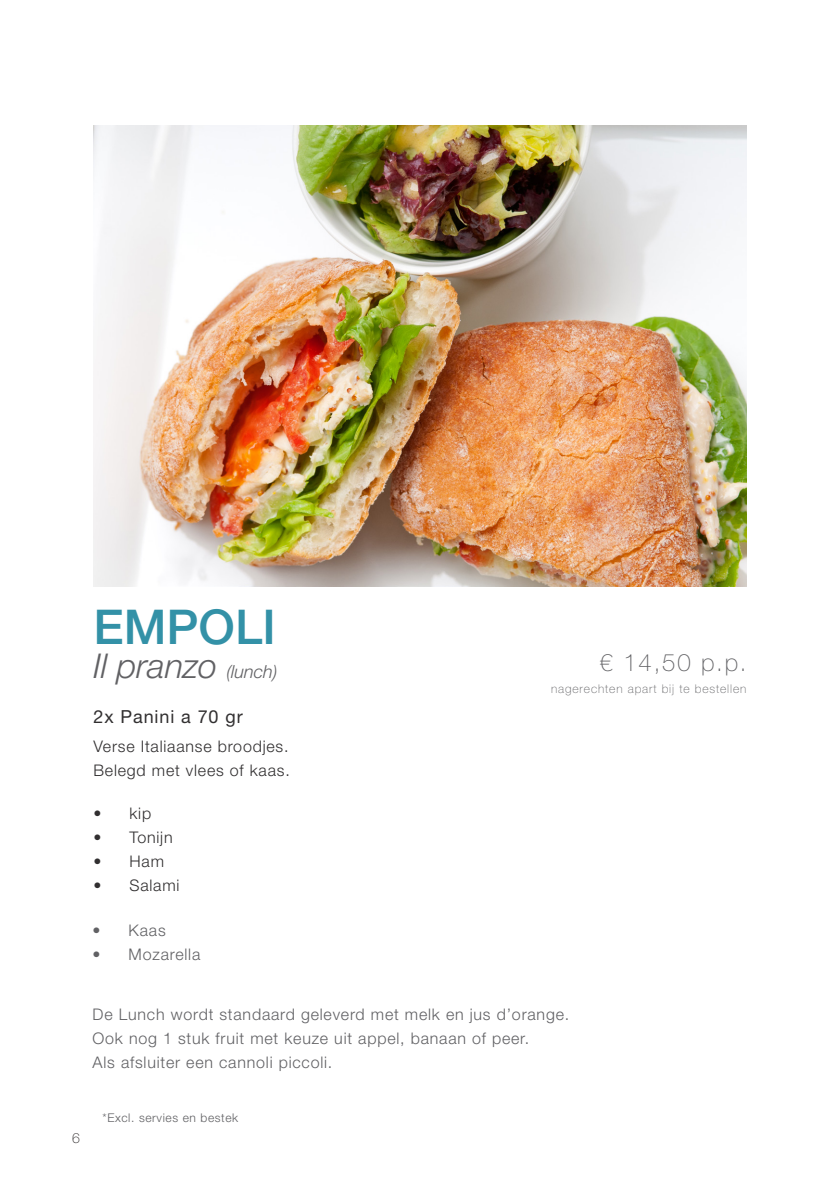
<style>
.page{position:relative;width:840px;height:1191px;background:#fff}
.page>*{position:absolute;margin:0;border:0;box-sizing:border-box;transform-origin:0 0}
.t1{font:500 48px "Helvetica Neue LT Std";color:#3391a7}
.t2{font:italic 300 34.2px "Helvetica Neue LT Std";color:#616164}
.t3{font:100 24px "Helvetica Neue LT Std";color:#616164}
.t4{font:18px "Helvetica Neue LT Std";letter-spacing:.05em;color:#312f30}
.t5{font:300 16px "Helvetica Neue LT Std";letter-spacing:.05em;color:#616164}
.t6{font:300 16px "Helvetica Neue LT Std";letter-spacing:.05em;color:#312f30}
.t7{font:100 14px "Helvetica Neue LT Std";color:#231f20}
.t8{font:100 12px "Helvetica Neue LT Std";letter-spacing:.075em;color:#616164}
.t9{font:300 12px "Helvetica Neue LT Std";letter-spacing:.05em;color:#616164}
.s1{font-size:18px}
</style>
<div class="page">
<img style="left:94px;top:125px;width:652px;height:461px">
<p class="t1" style="left:93px;top:598px;width:184px">EMPOLI</p>
<p class="t2" style="left:93px;top:645px;width:185px">Il pranzo <span class="s1">(lunch)</span></p>
<p class="t3" style="left:599px;top:648px;width:148px">€ 14,50 p.p.</p>
<p class="t8" style="left:551px;top:682px;width:197px">nagerechten apart bij te bestellen</p>
<p class="t4" style="left:93px;top:706px;width:151px">2x Panini a 70 gr</p>
<p class="t6" style="left:93px;top:736px;width:196px">Verse Italiaanse broodjes.</p>
<p class="t6" style="left:93px;top:760px;width:198px">Belegd met vlees of kaas.</p>
<p class="t6" style="left:93px;top:803px;width:59px">• kip</p>
<p class="t6" style="left:93px;top:827px;width:81px">• Tonijn</p>
<p class="t6" style="left:93px;top:851px;width:72px">• Ham</p>
<p class="t6" style="left:93px;top:875px;width:87px">• Salami</p>
<p class="t5" style="left:93px;top:920px;width:75px">• Kaas</p>
<p class="t5" style="left:93px;top:944px;width:109px">• Mozarella</p>
<p class="t5" style="left:93px;top:1004px;width:478px">De Lunch wordt standaard geleverd met melk en jus d’orange.</p>
<p class="t5" style="left:93px;top:1028px;width:438px">Ook nog 1 stuk fruit met keuze uit appel, banaan of peer.</p>
<p class="t5" style="left:93px;top:1052px;width:241px">Als afsluiter een cannoli piccoli.</p>
<p class="t7" style="left:72px;top:1130px;width:9px">6</p>
<p class="t9" style="left:102px;top:1110px;width:137px">*Excl. servies en bestek</p>
</div>
